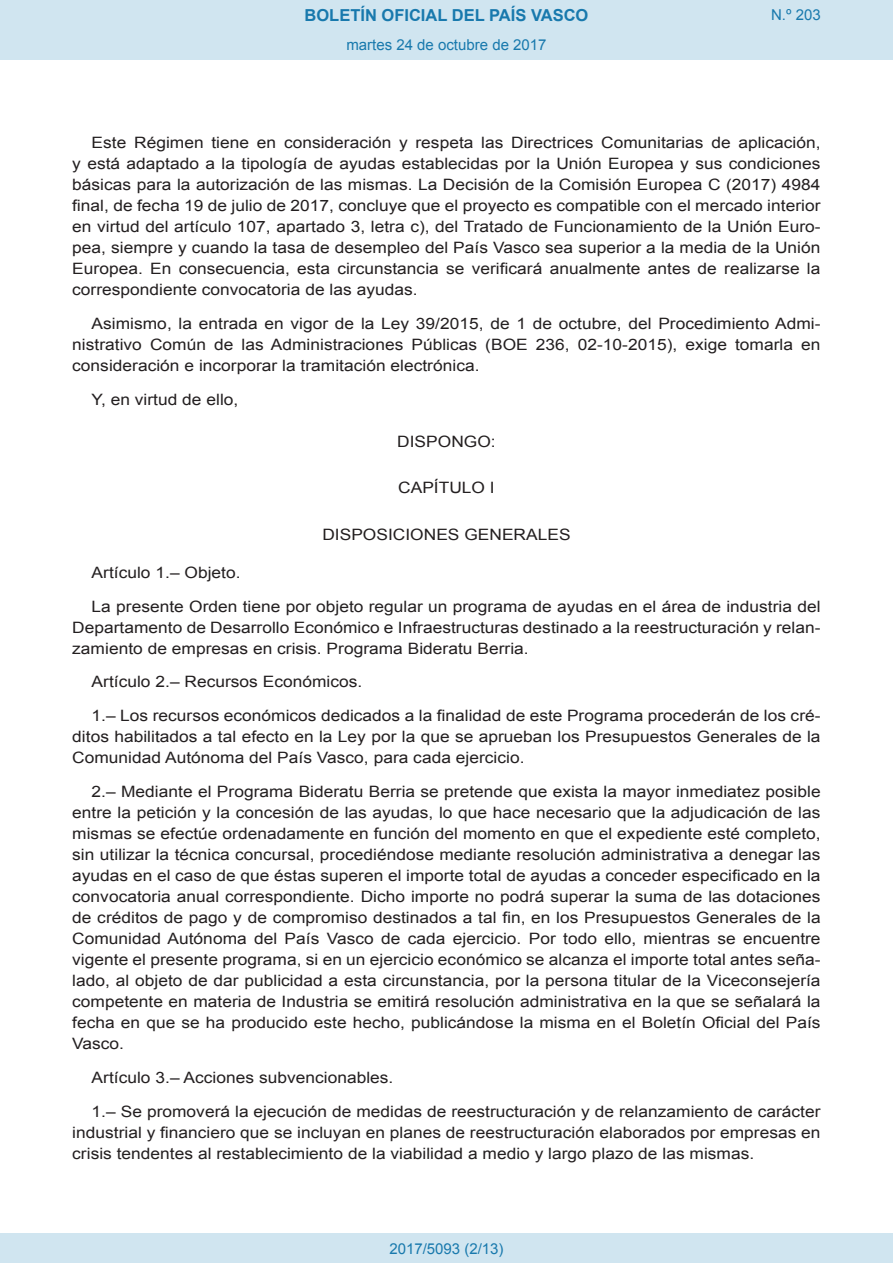
<style>
.page{position:relative;width:893px;height:1263px;background:#fff}
.page>*{position:absolute;margin:0;border:0;box-sizing:border-box;transform-origin:0 0}
.t1{font:700 16.5px "Arial";color:#1879ad}
.BOPVDetalle{font:15.6px/21px "Arial";color:#231f20;text-align:justify;scale:1.11 1}
.BOPVClave{font:15.6px "Arial";color:#231f20;scale:1.11 1}
.Paginacion_Centro{font:15px "Arial";color:#1879ad}
</style>
<div class="page">
<div style="left:0;top:0;width:893px;height:60px;background:#d0e5f0"></div>
<div style="left:0;top:1233px;width:893px;height:30px;background:#d0e5f0"></div>
<p class="t1" style="left:305px;top:4px;width:285px">BOLETÍN OFICIAL DEL PAÍS VASCO</p>
<p class="Paginacion_Centro" style="left:346px;top:35px;width:202px">martes 24 de octubre de 2017</p>
<p class="Paginacion_Centro" style="left:771px;top:5px;width:51px">N.º 203</p>
<p class="BOPVDetalle" style="left:72px;top:132px;width:676px;text-indent:19px">Este Régimen tiene en consideración y respeta las Directrices Comunitarias de aplicación, y está adaptado a la tipología de ayudas establecidas por la Unión Europea y sus condiciones básicas para la autorización de las mismas. La Decisión de la Comisión Europea C (2017) 4984 final, de fecha 19 de julio de 2017, concluye que el proyecto es compatible con el mercado interior en virtud del artículo 107, apartado 3, letra c), del Tratado de Funcionamiento de la Unión Euro&shy;pea, siempre y cuando la tasa de desempleo del País Vasco sea superior a la media de la Unión Europea. En consecuencia, esta circunstancia se verificará anualmente antes de realizarse la correspondiente convocatoria de las ayudas.</p>
<p class="BOPVDetalle" style="left:72px;top:313px;width:676px;text-indent:19px">Asimismo, la entrada en vigor de la Ley 39/2015, de 1 de octubre, del Procedimiento Admi&shy;nistrativo Común de las Administraciones Públicas (BOE 236, 02-10-2015), exige tomarla en consideración e incorporar la tramitación electrónica.</p>
<p class="BOPVDetalle" style="left:92px;top:389px;width:134px">Y, en virtud de ello,</p>
<p class="BOPVClave" style="left:397px;top:431px;width:90px">DISPONGO:</p>
<p class="BOPVClave" style="left:398px;top:478px;width:89px">CAPÍTULO I</p>
<p class="BOPVClave" style="left:322px;top:524px;width:225px">DISPOSICIONES GENERALES</p>
<p class="BOPVDetalle" style="left:92px;top:562px;width:136px">Artículo 1.– Objeto.</p>
<p class="BOPVDetalle" style="left:72px;top:596px;width:676px;text-indent:19px">La presente Orden tiene por objeto regular un programa de ayudas en el área de industria del Departamento de Desarrollo Económico e Infraestructuras destinado a la reestructuración y relan&shy;zamiento de empresas en crisis. Programa Bideratu Berria.</p>
<p class="BOPVDetalle" style="left:92px;top:672px;width:245px">Artículo 2.– Recursos Económicos.</p>
<p class="BOPVDetalle" style="left:72px;top:705px;width:676px;text-indent:19px">1.– Los recursos económicos dedicados a la finalidad de este Programa procederán de los cré&shy;ditos habilitados a tal efecto en la Ley por la que se aprueban los Presupuestos Generales de la Comunidad Autónoma del País Vasco, para cada ejercicio.</p>
<p class="BOPVDetalle" style="left:72px;top:781px;width:676px;text-indent:19px">2.– Mediante el Programa Bideratu Berria se pretende que exista la mayor inmediatez posible entre la petición y la concesión de las ayudas, lo que hace necesario que la adjudicación de las mismas se efectúe ordenadamente en función del momento en que el expediente esté completo, sin utilizar la técnica concursal, procediéndose mediante resolución administrativa a denegar las ayudas en el caso de que éstas superen el importe total de ayudas a conceder especificado en la convocatoria anual correspondiente. Dicho importe no podrá superar la suma de las dotaciones de créditos de pago y de compromiso destinados a tal fin, en los Presupuestos Generales de la Comunidad Autónoma del País Vasco de cada ejercicio. Por todo ello, mientras se encuentre vigente el presente programa, si en un ejercicio económico se alcanza el importe total antes seña&shy;lado, al objeto de dar publicidad a esta circunstancia, por la persona titular de la Viceconsejería competente en materia de Industria se emitirá resolución administrativa en la que se señalará la fecha en que se ha producido este hecho, publicándose la misma en el Boletín Oficial del País Vasco.</p>
<p class="BOPVDetalle" style="left:92px;top:1067px;width:273px">Artículo 3.– Acciones subvencionables.</p>
<p class="BOPVDetalle" style="left:72px;top:1101px;width:676px;text-indent:19px">1.– Se promoverá la ejecución de medidas de reestructuración y de relanzamiento de carácter industrial y financiero que se incluyan en planes de reestructuración elaborados por empresas en crisis tendentes al restablecimiento de la viabilidad a medio y largo plazo de las mismas.</p>
<p class="Paginacion_Centro" style="left:389px;top:1238px;width:116px">2017/5093 (2/13)</p>
</div>
